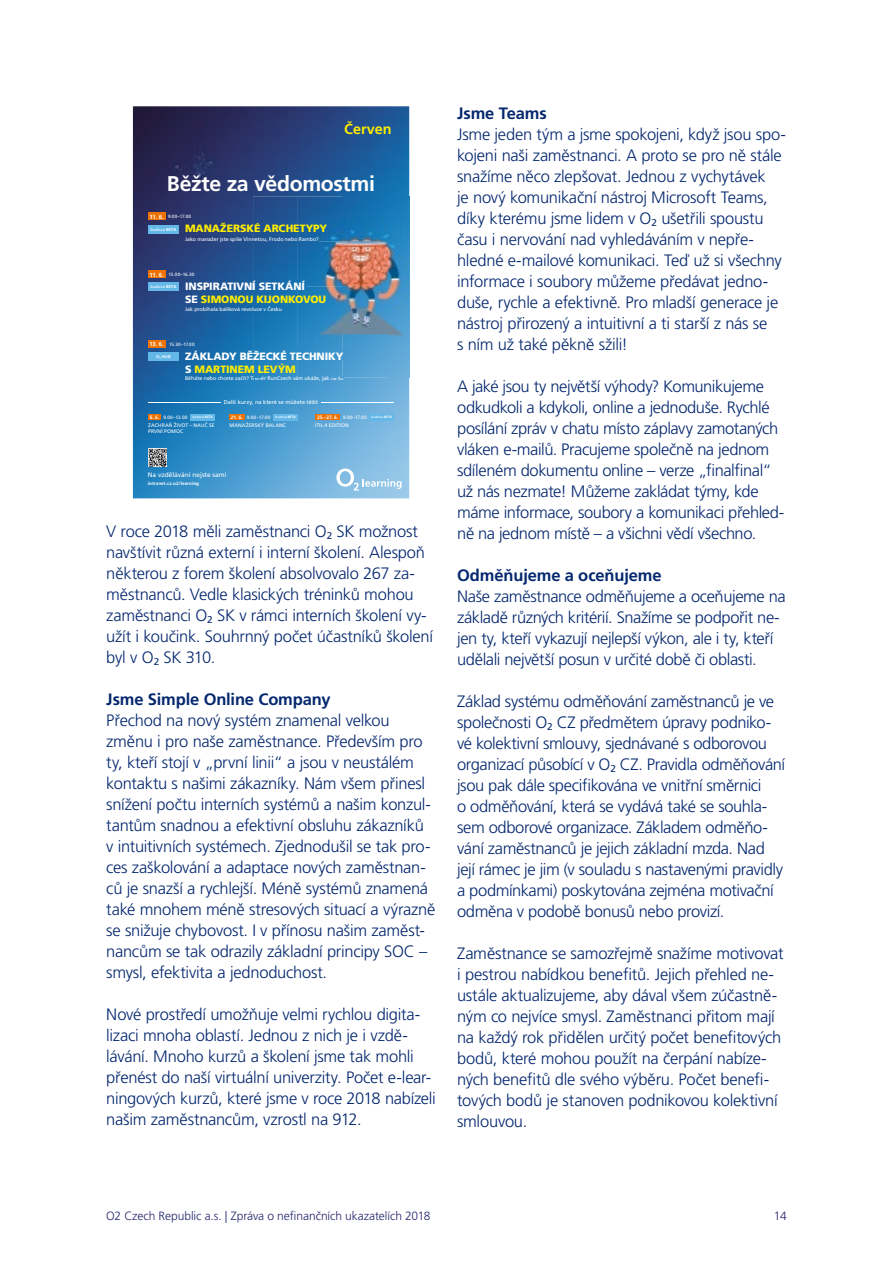
<style>
.page{position:relative;width:893px;height:1263px;background:#fff}
.page>*{position:absolute;margin:0;border:0;box-sizing:border-box;transform-origin:0 0}
.t1{font:700 21.3px "Frutiger LT Pro";letter-spacing:-.02em;color:#fff}
.t2{font:300 16.5px/21px "Frutiger LT Pro";letter-spacing:-.02em;color:#04276e}
.t3{font:700 16.5px "Frutiger LT Pro";letter-spacing:-.01em;color:#04276e}
.t4{font:700 14.4px "Frutiger LT Pro";color:#ffed00}
.t5{font:300 12px "Frutiger LT Pro";letter-spacing:-.005em;color:#24246c}
.t6{font:900 10.65px/12.8px "Frutiger LT Pro";letter-spacing:-.01em;color:#fff}
.t7{font:900 10.65px "Frutiger LT Pro";letter-spacing:-.01em;color:#ffed00}
.t8{font:6.6px "Frutiger LT Pro";color:#fff}
.t9{font:5.7px "Frutiger LT Pro";color:#fff}
.t10{font:5.25px "Frutiger LT Pro";color:#fff}
.t11{font:5.1px/6.1px "Frutiger LT Pro";letter-spacing:.01em;color:#fff}
.t12{font:4.8px "Frutiger LT Pro";letter-spacing:.035em;color:#fff}
.t13{font:4.65px "Frutiger LT Pro";letter-spacing:.015em;color:#fff}
.t14{font:700 4.65px "Frutiger LT Pro";letter-spacing:.015em;color:#fff}
.t15{font:4.2px "Frutiger LT Pro";letter-spacing:.015em;color:#fff}
.t16{font:700 4.2px "Frutiger LT Pro";color:#fff}
.s1{font-weight:700;font-size:5.85px}
.s2{font-weight:700}
.s3{color:#ffed00}
.s4{font-weight:700;font-size:4.95px}
.s5{font-size:3.3px}
.s6{font-weight:700;font-size:3.3px}
</style>
<div class="page">
<img style="left:133px;top:106px;width:276px;height:392px">
<img style="left:173px;top:146px;width:44px;height:35px">
<div style="left:148px;top:213px;width:17px;height:7px;background:#ee7203"></div>
<div style="left:148px;top:225px;width:31px;height:8px;background:#63b8e8"></div>
<div style="left:148px;top:271px;width:17px;height:7px;background:#ee7203"></div>
<div style="left:148px;top:282px;width:31px;height:8px;background:#63b8e8"></div>
<div style="left:148px;top:340px;width:17px;height:8px;background:#ee7203"></div>
<div style="left:148px;top:352px;width:31px;height:9px;background:#63b8e8"></div>
<hr style="left:321px;top:402px;width:73px;height:1px;background:#fff">
<hr style="left:148px;top:402px;width:73px;height:1px;background:#fff">
<div style="left:148px;top:414px;width:13px;height:6px;background:#ee7203"></div>
<div style="left:190px;top:414px;width:25px;height:6px;background:#63b8e8"></div>
<div style="left:273px;top:414px;width:25px;height:6px;background:#63b8e8"></div>
<div style="left:229px;top:414px;width:15px;height:6px;background:#ee7203"></div>
<div style="left:370px;top:414px;width:24px;height:6px;background:#63b8e8"></div>
<div style="left:316px;top:414px;width:24px;height:6px;background:#ee7203"></div>
<img style="left:253px;top:196px;width:134px;height:45px">
<img style="left:387px;top:196px;width:22px;height:181px">
<img style="left:253px;top:237px;width:45px;height:44px">
<img style="left:298px;top:241px;width:90px;height:136px">
<img style="left:253px;top:290px;width:45px;height:86px">
<img style="left:253px;top:223px;width:74px;height:10px">
<img style="left:299px;top:237px;width:19px;height:4px">
<img style="left:253px;top:281px;width:52px;height:9px">
<img style="left:253px;top:295px;width:73px;height:8px">
<img style="left:253px;top:306px;width:28px;height:6px">
<img style="left:253px;top:350px;width:90px;height:10px">
<img style="left:253px;top:363px;width:42px;height:10px">
<img style="left:253px;top:376px;width:90px;height:1px">
<svg style="left:336px;top:468px;width:65px;height:23px"></svg>
<svg style="left:148px;top:448px;width:19px;height:19px"></svg>
<svg style="left:149px;top:449px;width:18px;height:18px"></svg>
<p class="t4" style="left:344px;top:120px;width:49px">Červen</p>
<p class="t1" style="left:167px;top:171px;width:210px">Běžte za vědomostmi</p>
<p class="t13" style="left:150px;top:214px;width:43px"><span class="s1">11. 6.</span> 9.00–17.00</p>
<p class="t15" style="left:150px;top:227px;width:27px">budova <span class="s2">BETA</span></p>
<p class="t7" style="left:185px;top:222px;width:144px">MANAŽERSKÉ ARCHETYPY</p>
<p class="t10" style="left:185px;top:236px;width:135px">Jako manažer jste spíše Vinnetou, Frodo nebo Rambo?</p>
<p class="t13" style="left:150px;top:272px;width:46px"><span class="s1">11. 6.</span> 15.00–16.30</p>
<p class="t15" style="left:150px;top:284px;width:27px">budova <span class="s2">BETA</span></p>
<p class="t6" style="left:185px;top:280px;width:143px">INSPIRATIVNÍ SETKÁNÍ<br>SE <span class="s3">SIMONOU KIJONKOVOU</span></p>
<p class="t10" style="left:185px;top:306px;width:98px">Jak probíhala balíková revoluce v Česku</p>
<p class="t13" style="left:149px;top:342px;width:47px"><span class="s1">13. 6.</span> 15.30–17.00</p>
<p class="t16" style="left:156px;top:354px;width:16px">O<sub>2</sub> HUB</p>
<p class="t6" style="left:185px;top:350px;width:160px">ZÁKLADY BĚŽECKÉ TECHNIKY<br>S <span class="s3">MARTINEM LEVÝM</span></p>
<p class="t10" style="left:185px;top:375px;width:160px">Běháte nebo chcete začít? renér RunCzech vám ukáže jak na o</p>
<p class="t10" style="left:319px;top:375px;width:3px">,</p>
<p class="t9" style="left:224px;top:399px;width:96px">Další kurzy, na které se můžete těšit</p>
<p class="t11" style="left:148px;top:422px;width:68px">ZACHRAŇ ŽIVOT – NAUČ SE<br>PRVNÍ POMOC</p>
<p class="t10" style="left:250px;top:375px;width:4px">T</p>
<p class="t10" style="left:338px;top:375px;width:4px">t</p>
<p class="t12" style="left:150px;top:414px;width:65px"><span class="s4">6. 6.</span> 9.00–13.00 <span class="s5">budova</span> <span class="s6">BETA</span></p>
<p class="t12" style="left:231px;top:414px;width:67px"><span class="s4">21. 6.</span> 9.00–17.00 <span class="s5">budova</span> <span class="s6">BETA</span></p>
<p class="t12" style="left:317px;top:414px;width:77px"><span class="s4">25.–27. 6.</span> 9.00–17.00 <span class="s5">budova</span> <span class="s6">BETA</span></p>
<p class="t11" style="left:230px;top:422px;width:58px">MANAŽERSKÝ BALANC</p>
<p class="t11" style="left:315px;top:422px;width:36px">ITIL 4 EDITION</p>
<p class="t8" style="left:148px;top:471px;width:80px">Na vzdělávání nejste sami</p>
<p class="t14" style="left:148px;top:481px;width:53px">intranet.cz.o2/learning</p>
<p class="t2" style="left:106px;top:520px;width:328px">V roce 2018 měli zaměstnanci O<sub>2</sub> SK možnost navštívit různá externí i interní školení. Alespoň některou z forem školení absolvovalo 267 za&shy;městnanců. Vedle klasických tréninků mohou zaměstnanci O<sub>2</sub> SK v rámci interních školení vy&shy;užít i koučink. Souhrnný počet účastníků školení byl v O<sub>2</sub> SK 310.</p>
<p class="t3" style="left:106px;top:689px;width:226px">Jsme Simple Online Company</p>
<p class="t2" style="left:106px;top:709px;width:331px">Přechod na nový systém znamenal velkou změnu i pro naše zaměstnance. Především pro ty, kteří stojí v „první linii“ a jsou v neustálém kontaktu s našimi zákazníky. Nám všem přinesl snížení počtu interních systémů a našim konzul&shy;tantům snadnou a efektivní obsluhu zákazníků<br>v intuitivních systémech. Zjednodušil se tak pro&shy;ces zaškolování a adaptace nových zaměstnan&shy;ců je snazší a rychlejší. Méně systémů znamená také mnohem méně stresových situací a výrazně se snižuje chybovost. I v přínosu našim zaměst&shy;nancům se tak odrazily základní principy SOC – smysl, efektivita a jednoduchost.</p>
<p class="t2" style="left:106px;top:1003px;width:331px">Nové prostředí umožňuje velmi rychlou digita&shy;lizaci mnoha oblastí. Jednou z nich je i vzdě&shy;lávání. Mnoho kurzů a školení jsme tak mohli přenést do naší virtuální univerzity. Počet e-lear&shy;ningových kurzů, které jsme v roce 2018 nabízeli našim zaměstnancům, vzrostl na 912.</p>
<p class="t3" style="left:457px;top:103px;width:91px">Jsme Teams</p>
<p class="t2" style="left:457px;top:124px;width:330px">Jsme jeden tým a jsme spokojeni, když jsou spo&shy;kojeni naši zaměstnanci. A proto se pro ně stále snažíme něco zlepšovat. Jednou z vychytávek<br>je nový komunikační nástroj Microsoft Teams, díky kterému jsme lidem v O<sub>2</sub> ušetřili spoustu času i nervování nad vyhledáváním v nepře&shy;hledné e-mailové komunikaci. Teď už si všechny informace i soubory můžeme předávat jedno&shy;duše, rychle a efektivně. Pro mladší generace je nástroj přirozený a intuitivní a ti starší z nás se<br>s ním už také pěkně sžili!</p>
<p class="t2" style="left:457px;top:376px;width:329px">A jaké jsou ty největší výhody? Komunikujeme odkudkoli a kdykoli, online a jednoduše. Rychlé posílání zpráv v chatu místo záplavy zamotaných vláken e-mailů. Pracujeme společně na jednom sdíleném dokumentu online – verze „finalfinal“ už nás nezmate! Můžeme zakládat týmy, kde máme informace, soubory a komunikaci přehled&shy;ně na jednom místě – a všichni vědí všechno.</p>
<p class="t3" style="left:457px;top:565px;width:206px">Odměňujeme a oceňujeme</p>
<p class="t2" style="left:457px;top:586px;width:330px">Naše zaměstnance odměňujeme a oceňujeme na základě různých kritérií. Snažíme se podpořit ne&shy;jen ty, kteří vykazují nejlepší výkon, ale i ty, kteří udělali největší posun v určité době či oblasti.</p>
<p class="t2" style="left:457px;top:691px;width:329px">Základ systému odměňování zaměstnanců je ve společnosti O<sub>2</sub> CZ předmětem úpravy podniko&shy;vé kolektivní smlouvy, sjednávané s odborovou organizací působící v O<sub>2</sub> CZ. Pravidla odměňování jsou pak dále specifikována ve vnitřní směrnici<br>o odměňování, která se vydává také se souhla&shy;sem odborové organizace. Základem odměňo&shy;vání zaměstnanců je jejich základní mzda. Nad její rámec je jim (v souladu s nastavenými pravidly a podmínkami) poskytována zejména motivační odměna v podobě bonusů nebo provizí.</p>
<p class="t2" style="left:457px;top:943px;width:328px">Zaměstnance se samozřejmě snažíme motivovat i pestrou nabídkou benefitů. Jejich přehled ne&shy;ustále aktualizujeme, aby dával všem zúčastně&shy;ným co nejvíce smysl. Zaměstnanci přitom mají na každý rok přidělen určitý počet benefitových bodů, které mohou použít na čerpání nabíze&shy;ných benefitů dle svého výběru. Počet benefi&shy;tových bodů je stanoven podnikovou kolektivní smlouvou.</p>
<p class="t5" style="left:106px;top:1209px;width:326px">O2 Czech Republic a.s. | Zpráva o nefinančních ukazatelích 2018</p>
<p class="t5" style="left:774px;top:1209px;width:14px">14</p>
</div>
